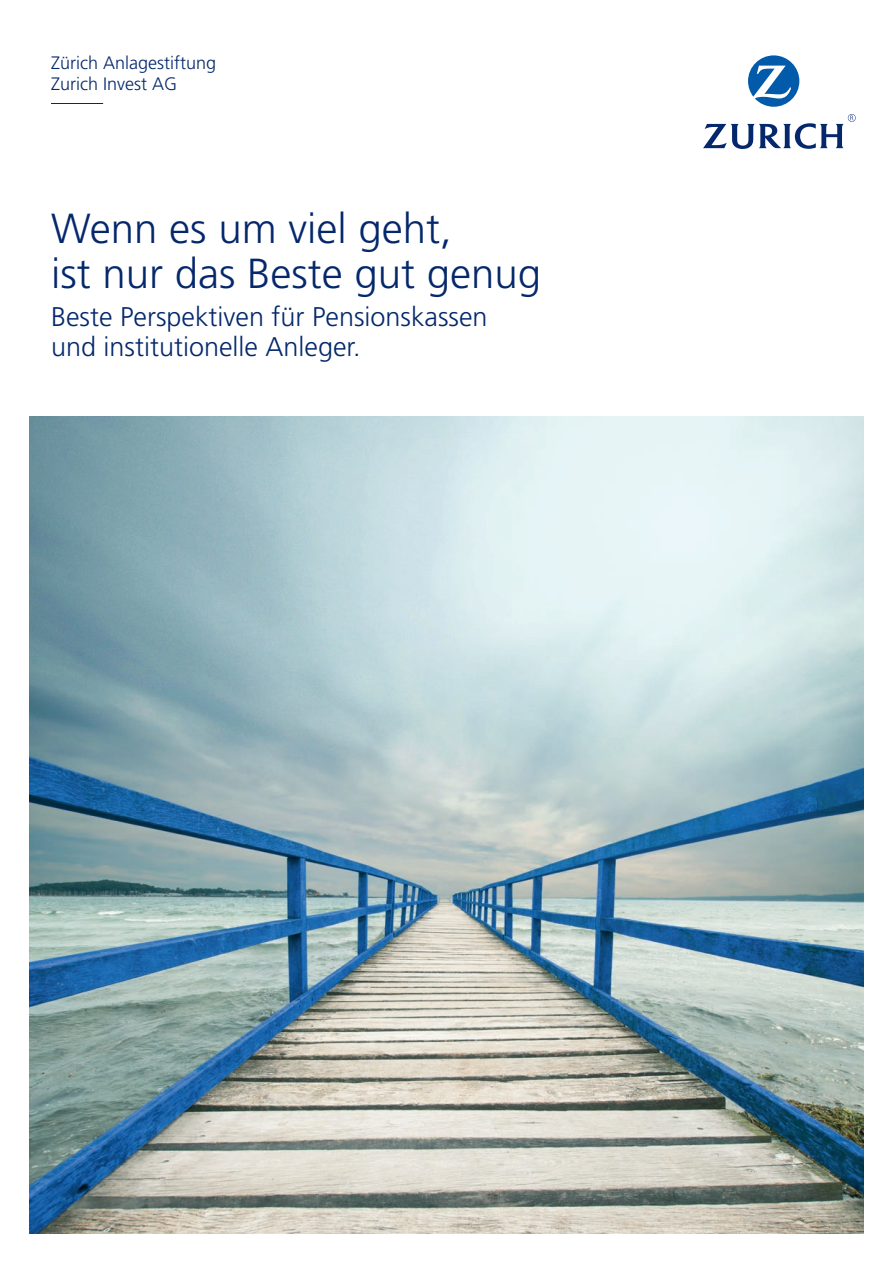
<style>
.page{position:relative;width:893px;height:1263px;background:#fff}
.page>*{position:absolute;margin:0;border:0;box-sizing:border-box;transform-origin:0 0}
.t1{font:300 42px/45px "Frutiger";color:#04286b}
.t2{font:300 27px/30px "Frutiger";color:#04286b}
.t3{font:300 18px/21px "Frutiger";color:#04286b}
</style>
<div class="page">
<img style="left:30px;top:417px;width:833px;height:816px">
<hr style="left:51px;top:103px;width:52px;height:1px;background:#04286b">
<svg style="left:748px;top:55px;width:51px;height:52px"></svg>
<svg style="left:703px;top:114px;width:153px;height:35px"></svg>
<p class="t3" style="left:51px;top:53px;width:167px">Zürich Anlagestiftung<br>Zurich Invest AG</p>
<h1 class="t1" style="left:51px;top:206px;width:492px">Wenn es um viel geht,<br>ist nur das Beste gut genug</h1>
<p class="t2" style="left:51px;top:301px;width:438px">Beste Perspektiven für Pensionskassen und institutionelle Anleger.</p>
</div>
